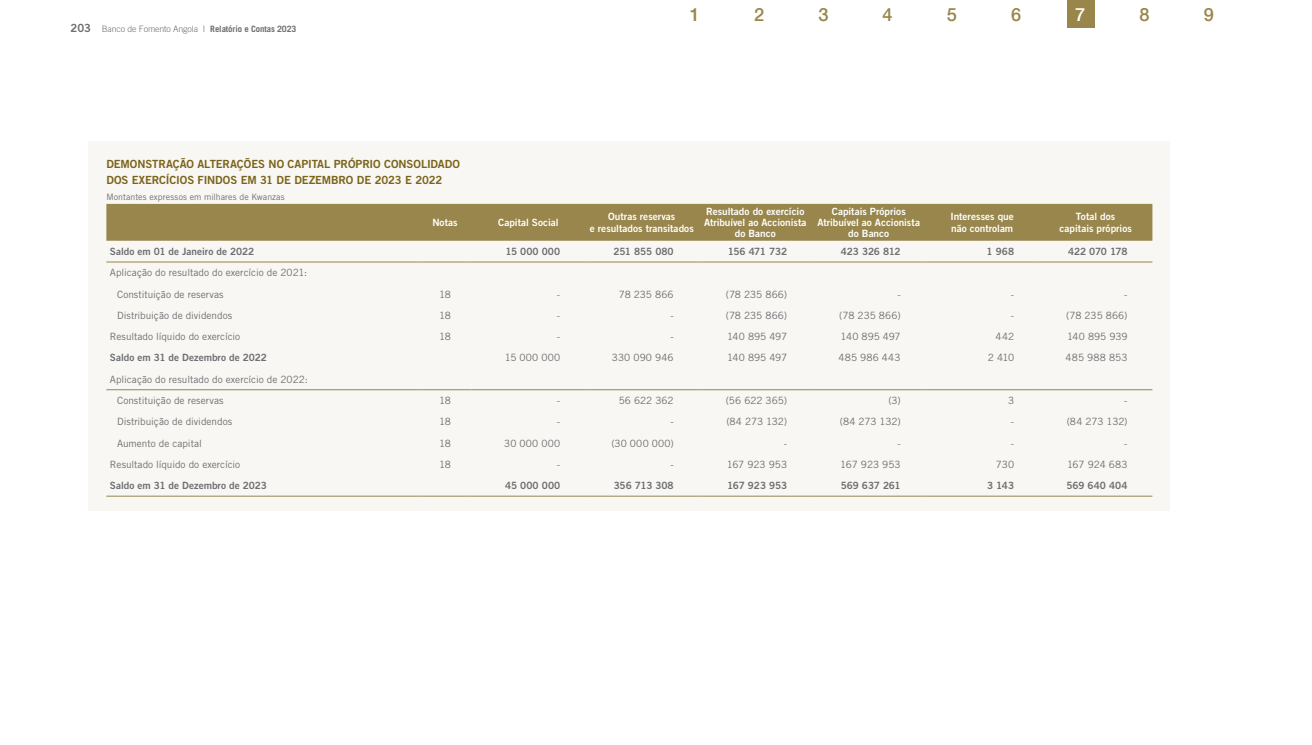
<style>
.page{position:relative;width:1312px;height:745px;background:#fff}
.page>*{position:absolute;margin:0;border:0;box-sizing:border-box;transform-origin:0 0}
.t1{font:500 18.12px "Helvetica Neue";color:#98864b}
.t2{font:500 18.12px "Helvetica Neue";color:#fff}
.t3{font:11.25px/16.2px "Trade Gothic LT Std Bd 2";letter-spacing:-.01em;color:#7a6319}
.t4{font:10px/21.2px "Trade Gothic LT Std";color:#6d6e71}
.t5{font:10px/11.2px "Trade Gothic LT Std Bd 2";color:#fff;text-align:center}
.t6{font:10px "Trade Gothic LT Std Bd 2";letter-spacing:-.005em;color:#6d6e71}
.t7{font:10px "Trade Gothic LT Std Bd 2";letter-spacing:-.025em;color:#6d6e71}
.t8{font:300 8.75px "Trade Gothic LT Std";letter-spacing:-.01em;color:#6d6e71}
.t9{font:8.75px "Trade Gothic LT Std";letter-spacing:.01em;color:#6d6e71}
.s1{font-family:"Trade Gothic LT Std Bd 2";font-weight:400;font-size:11.25px}
.s2{font-weight:700}
</style>
<div class="page">
<div style="left:1066px;top:0;width:28px;height:27px;background:#98864b"></div>
<div style="left:89px;top:141px;width:1080px;height:369px;background:#f8f7f3"></div>
<div style="left:106px;top:204px;width:1046px;height:36px;background:#98864c"></div>
<hr style="left:106px;top:261px;width:312px;height:1px;background:#98864c">
<hr style="left:418px;top:261px;width:53px;height:1px;background:#98864c">
<hr style="left:471px;top:261px;width:114px;height:1px;background:#98864c">
<hr style="left:585px;top:261px;width:113px;height:1px;background:#98864c">
<hr style="left:698px;top:261px;width:113px;height:1px;background:#98864c">
<hr style="left:811px;top:261px;width:114px;height:1px;background:#98864c">
<hr style="left:925px;top:261px;width:113px;height:1px;background:#98864c">
<hr style="left:1038px;top:261px;width:114px;height:1px;background:#98864c">
<hr style="left:106px;top:389px;width:312px;height:1px;background:#98864c">
<hr style="left:418px;top:389px;width:53px;height:1px;background:#98864c">
<hr style="left:471px;top:389px;width:114px;height:1px;background:#98864c">
<hr style="left:585px;top:389px;width:113px;height:1px;background:#98864c">
<hr style="left:698px;top:389px;width:113px;height:1px;background:#98864c">
<hr style="left:811px;top:389px;width:114px;height:1px;background:#98864c">
<hr style="left:925px;top:389px;width:113px;height:1px;background:#98864c">
<hr style="left:1038px;top:389px;width:114px;height:1px;background:#98864c">
<hr style="left:106px;top:495px;width:312px;height:1px;background:#98864c">
<hr style="left:418px;top:495px;width:53px;height:1px;background:#98864c">
<hr style="left:471px;top:495px;width:114px;height:1px;background:#98864c">
<hr style="left:585px;top:495px;width:113px;height:1px;background:#98864c">
<hr style="left:698px;top:495px;width:113px;height:1px;background:#98864c">
<hr style="left:811px;top:495px;width:114px;height:1px;background:#98864c">
<hr style="left:925px;top:495px;width:113px;height:1px;background:#98864c">
<hr style="left:1038px;top:495px;width:114px;height:1px;background:#98864c">
<p class="t8" style="left:70px;top:24px;width:227px"><span class="s1">203</span> Banco de Fomento Angola I <span class="s2">Relatório e Contas 2023</span></p>
<p class="t3" style="left:106px;top:155px;width:355px">DEMONSTRAÇÃO ALTERAÇÕES NO CAPITAL PRÓPRIO CONSOLIDADO<br>DOS EXERCÍCIOS FINDOS EM 31 DE DEZEMBRO DE 2023 E 2022</p>
<p class="t9" style="left:106px;top:192px;width:180px">Montantes expressos em milhares de Kwanzas</p>
<h1 class="t1" style="left:689px;top:0;width:12px">1</h1>
<h1 class="t1" style="left:754px;top:0;width:12px">2</h1>
<h1 class="t1" style="left:818px;top:0;width:12px">3</h1>
<h1 class="t1" style="left:882px;top:0;width:12px">4</h1>
<h1 class="t1" style="left:946px;top:0;width:12px">5</h1>
<h1 class="t1" style="left:1010px;top:0;width:12px">6</h1>
<h1 class="t2" style="left:1075px;top:0;width:12px">7</h1>
<h1 class="t1" style="left:1139px;top:0;width:12px">8</h1>
<h1 class="t1" style="left:1203px;top:0;width:12px">9</h1>
<p class="t5" style="left:432px;top:216px;width:27px">Notas</p>
<p class="t5" style="left:498px;top:216px;width:62px">Capital Social</p>
<p class="t5" style="left:589px;top:211px;width:105px">Outras reservas<br>e resultados transitados</p>
<p class="t5" style="left:704px;top:205px;width:104px">Resultado do exercício<br>Atribuível ao Accionista do Banco</p>
<p class="t5" style="left:817px;top:205px;width:104px">Capitais Próprios<br>Atribuível ao Accionista do Banco</p>
<p class="t5" style="left:950px;top:211px;width:65px;text-align:left">Interesses que não controlam</p>
<p class="t5" style="left:1059px;top:211px;width:74px">Total dos capitais próprios</p>
<p class="t6" style="left:110px;top:245px;width:146px">Saldo em 01 de Janeiro de 2022</p>
<p class="t6" style="left:505px;top:245px;width:56px">15 000 000</p>
<p class="t6" style="left:613px;top:245px;width:62px">251 855 080</p>
<p class="t7" style="left:727px;top:245px;width:61px">156 471 732</p>
<p class="t6" style="left:840px;top:245px;width:61px">423 326 812</p>
<p class="t6" style="left:986px;top:245px;width:29px">1 968</p>
<p class="t7" style="left:1067px;top:245px;width:61px">422 070 178</p>
<p class="t4" style="left:117px;top:262px;width:191px;text-indent:-7px">Aplicação do resultado do exercício de 2021:<br>Constituição de reservas</p>
<p class="t4" style="left:439px;top:283px;width:13px">18</p>
<p class="t4" style="left:618px;top:283px;width:56px">78 235 866</p>
<p class="t4" style="left:725px;top:283px;width:63px">(78 235 866)</p>
<p class="t4" style="left:117px;top:304px;width:117px">Distribuição de dividendos</p>
<p class="t4" style="left:439px;top:304px;width:13px">18</p>
<p class="t4" style="left:557px;top:304px;width:5px">-</p>
<p class="t4" style="left:670px;top:304px;width:5px">-</p>
<p class="t4" style="left:725px;top:304px;width:63px">(78 235 866)</p>
<p class="t4" style="left:839px;top:304px;width:63px">(78 235 866)</p>
<p class="t4" style="left:1010px;top:304px;width:5px">-</p>
<p class="t4" style="left:1065px;top:304px;width:63px">(78 235 866)</p>
<p class="t4" style="left:110px;top:325px;width:132px">Resultado líquido do exercício</p>
<p class="t4" style="left:439px;top:325px;width:13px">18</p>
<p class="t4" style="left:557px;top:325px;width:5px">-</p>
<p class="t4" style="left:670px;top:325px;width:5px">-</p>
<p class="t4" style="left:727px;top:325px;width:62px">140 895 497</p>
<p class="t4" style="left:840px;top:325px;width:62px">140 895 497</p>
<p class="t4" style="left:995px;top:325px;width:20px">442</p>
<p class="t4" style="left:1066px;top:325px;width:62px">140 895 939</p>
<p class="t6" style="left:110px;top:351px;width:158px">Saldo em 31 de Dezembro de 2022</p>
<p class="t4" style="left:504px;top:347px;width:57px">15 000 000</p>
<p class="t4" style="left:611px;top:347px;width:63px">330 090 946</p>
<p class="t4" style="left:727px;top:347px;width:62px">140 895 497</p>
<p class="t4" style="left:838px;top:347px;width:64px">485 986 443</p>
<p class="t4" style="left:987px;top:347px;width:28px">2 410</p>
<p class="t4" style="left:1065px;top:347px;width:64px">485 988 853</p>
<p class="t4" style="left:117px;top:368px;width:192px;text-indent:-7px">Aplicação do resultado do exercício de 2022:<br>Constituição de reservas</p>
<p class="t4" style="left:439px;top:389px;width:13px">18</p>
<p class="t4" style="left:557px;top:389px;width:5px">-</p>
<p class="t4" style="left:618px;top:389px;width:56px">56 622 362</p>
<p class="t4" style="left:725px;top:389px;width:63px">(56 622 365)</p>
<p class="t4" style="left:888px;top:389px;width:14px">(3)</p>
<p class="t4" style="left:1007px;top:389px;width:8px">3</p>
<p class="t4" style="left:1123px;top:389px;width:5px">-</p>
<p class="t4" style="left:117px;top:410px;width:117px">Distribuição de dividendos</p>
<p class="t4" style="left:439px;top:410px;width:13px">18</p>
<p class="t4" style="left:557px;top:410px;width:5px">-</p>
<p class="t4" style="left:670px;top:410px;width:5px">-</p>
<p class="t4" style="left:726px;top:410px;width:62px">(84 273 132)</p>
<p class="t4" style="left:839px;top:410px;width:62px">(84 273 132)</p>
<p class="t4" style="left:1010px;top:410px;width:5px">-</p>
<p class="t4" style="left:1066px;top:410px;width:62px">(84 273 132)</p>
<p class="t4" style="left:117px;top:432px;width:86px">Aumento de capital</p>
<p class="t4" style="left:439px;top:432px;width:13px">18</p>
<p class="t4" style="left:504px;top:432px;width:57px">30 000 000</p>
<p class="t4" style="left:611px;top:432px;width:64px">(30 000 000)</p>
<p class="t4" style="left:110px;top:453px;width:132px">Resultado líquido do exercício</p>
<p class="t4" style="left:439px;top:453px;width:13px">18</p>
<p class="t4" style="left:557px;top:453px;width:5px">-</p>
<p class="t4" style="left:670px;top:453px;width:5px">-</p>
<p class="t4" style="left:726px;top:453px;width:62px">167 923 953</p>
<p class="t4" style="left:840px;top:453px;width:62px">167 923 953</p>
<p class="t4" style="left:995px;top:453px;width:20px">730</p>
<p class="t4" style="left:1066px;top:453px;width:62px">167 924 683</p>
<p class="t6" style="left:110px;top:479px;width:158px">Saldo em 31 de Dezembro de 2023</p>
<p class="t6" style="left:505px;top:479px;width:57px">45 000 000</p>
<p class="t6" style="left:613px;top:479px;width:62px">356 713 308</p>
<p class="t6" style="left:727px;top:479px;width:61px">167 923 953</p>
<p class="t6" style="left:840px;top:479px;width:61px">569 637 261</p>
<p class="t6" style="left:986px;top:479px;width:29px">3 143</p>
<p class="t6" style="left:1066px;top:479px;width:63px">569 640 404</p>
</div>
